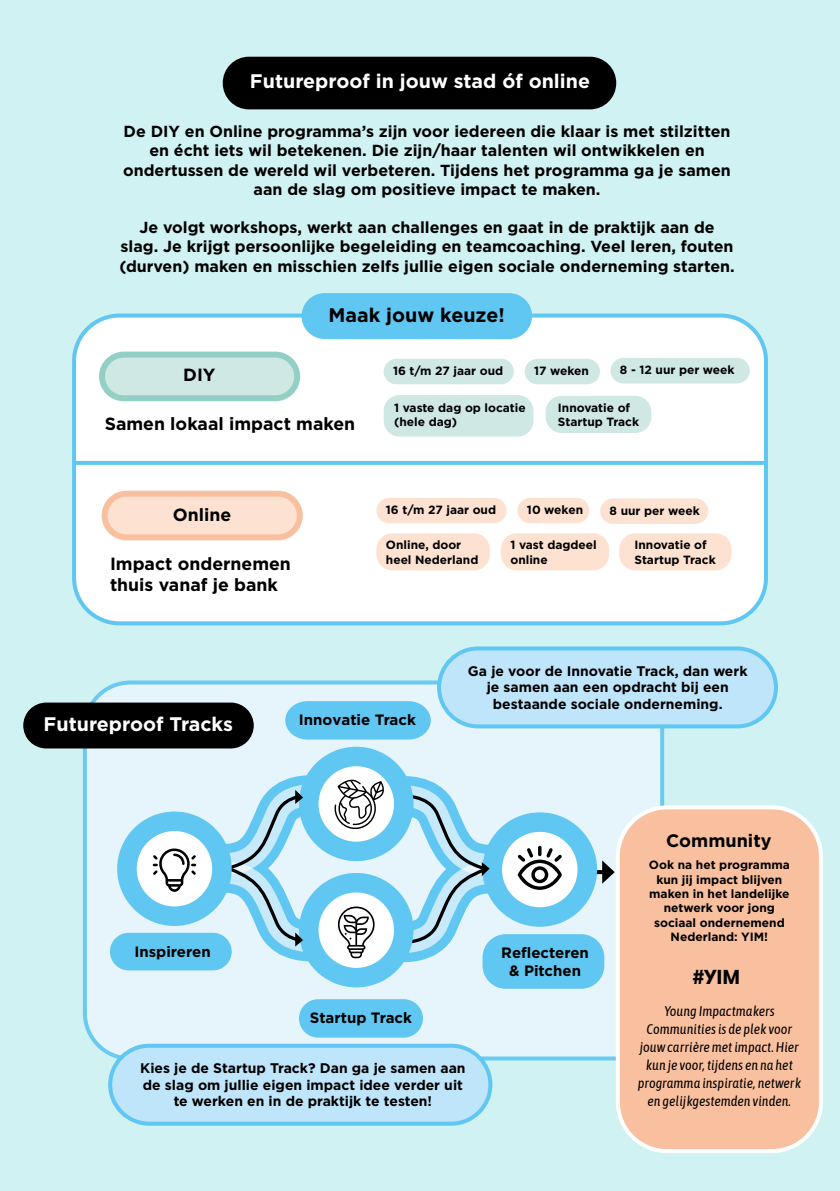
<style>
.page{position:relative;width:840px;height:1191px;background:#fff}
.page>*{position:absolute;margin:0;border:0;box-sizing:border-box;transform-origin:0 0}
.t1{font:700 20px "GT Walsheim";color:#000}
.t2{font:700 19.6px "Gotham";color:#fff}
.t3{font:700 19.6px "Gotham";color:#000}
.t4{font:700 18px "Gotham";color:#000}
.t5{font:700 17.6px/21.2px "Gotham";color:#000}
.t6{font:700 16px/19.2px "Gotham";color:#000;text-align:center}
.t7{font:700 15px/18px "Gotham";color:#000;text-align:center}
.t8{font:700 14px/16.6px "Gotham";color:#000;text-align:center}
.t9{font:italic 14px/18px "Asap Condensed";color:#000;text-align:center}
.t10{font:700 12px/14.4px "Gotham";color:#000}
</style>
<div class="page">
<div style="left:0;top:0;width:839px;height:1191px;background:#d0f2f3"></div>
<div style="left:85px;top:682px;width:576px;height:376px;background:#e9f6fe;border-radius:45px"></div>
<svg style="left:596px;top:870px;width:6px;height:4px"></svg>
<svg style="left:602px;top:860px;width:12px;height:23px"></svg>
<div style="left:23px;top:702px;width:230px;height:46px;background:#000;border-radius:23px"></div>
<div style="left:300px;top:1000px;width:121px;height:36px;background:#60c6f2;border-radius:18px"></div>
<div style="left:299px;top:999px;width:123px;height:38px;border:3px solid #60c6f2;border-radius:18px"></div>
<div style="left:483px;top:935px;width:119px;height:52px;background:#60c6f2;border-radius:22px"></div>
<div style="left:482px;top:934px;width:122px;height:54px;border:3px solid #60c6f2;border-radius:22px"></div>
<div style="left:111px;top:934px;width:119px;height:35px;background:#60c6f2;border-radius:17px"></div>
<div style="left:110px;top:932px;width:121px;height:38px;border:3px solid #60c6f2;border-radius:17px"></div>
<svg style="left:492px;top:822px;width:95px;height:95px"></svg>
<div style="left:482px;top:812px;width:114px;height:114px;border:19px solid #60c6f2;border-radius:50%"></div>
<svg style="left:127px;top:821px;width:95px;height:95px"></svg>
<div style="left:117px;top:811px;width:114px;height:115px;border:19px solid #60c6f2;border-radius:50%"></div>
<svg style="left:153px;top:701px;width:408px;height:288px"></svg>
<div style="left:439px;top:648px;width:336px;height:78px;background:#bfe5fa;border-radius:39px"></div>
<div style="left:437px;top:646px;width:340px;height:82px;border:4px solid #60c6f2;border-radius:39px"></div>
<div style="left:110px;top:1045px;width:380px;height:78px;background:#bfe5fa;border-radius:39px"></div>
<div style="left:108px;top:1043px;width:384px;height:82px;border:4px solid #60c6f2;border-radius:39px"></div>
<div style="left:223px;top:57px;width:393px;height:52px;background:#000;border-radius:26px"></div>
<div style="left:74px;top:315px;width:691px;height:308px;background:#fff;border-radius:45px"></div>
<div style="left:72px;top:313px;width:695px;height:312px;border:4px solid #60c6f2;border-radius:45px"></div>
<div style="left:102px;top:354px;width:195px;height:44px;background:#cfe8e4;border-radius:22px"></div>
<div style="left:99px;top:351px;width:201px;height:50px;border:6px solid #93cfc5;border-radius:22px"></div>
<div style="left:105px;top:494px;width:194px;height:43px;background:#fde1d1;border-radius:22px"></div>
<div style="left:102px;top:491px;width:200px;height:49px;border:6px solid #f9c09f;border-radius:22px"></div>
<div style="left:376px;top:498px;width:130px;height:25px;background:#fde1d1;border-radius:13px"></div>
<div style="left:517px;top:498px;width:72px;height:25px;background:#fde1d1;border-radius:13px"></div>
<div style="left:599px;top:498px;width:108px;height:26px;background:#fde1d1;border-radius:13px"></div>
<div style="left:500px;top:533px;width:108px;height:37px;background:#fde1d1;border-radius:16px"></div>
<div style="left:376px;top:533px;width:113px;height:37px;background:#fde1d1;border-radius:16px"></div>
<div style="left:383px;top:359px;width:130px;height:25px;background:#cfe8e4;border-radius:13px"></div>
<div style="left:524px;top:359px;width:75px;height:25px;background:#cfe8e4;border-radius:13px"></div>
<div style="left:610px;top:358px;width:139px;height:25px;background:#cfe8e4;border-radius:13px"></div>
<div style="left:383px;top:395px;width:150px;height:41px;background:#cfe8e4;border-radius:16px"></div>
<div style="left:545px;top:396px;width:106px;height:37px;background:#cfe8e4;border-radius:16px"></div>
<div style="left:619px;top:533px;width:112px;height:37px;background:#fde1d1;border-radius:16px"></div>
<div style="left:301px;top:293px;width:230px;height:46px;background:#60c6f2;border-radius:23px"></div>
<svg style="left:73px;top:461px;width:693px;height:4px;background:#63c7f2"></svg>
<div style="left:617px;top:807px;width:203px;height:344px;background:#f9c09f;border-radius:49px"></div>
<div style="left:615px;top:805px;width:207px;height:348px;border:4px solid #fff;border-radius:49px"></div>
<p class="t2" style="left:250px;top:70px;width:341px">Futureproof in jouw stad óf online</p>
<p class="t6" style="left:123px;top:121px;width:609px">De DIY en Online programma’s zijn voor iedereen die klaar is met stilzitten en écht iets wil betekenen. Die zijn/haar talenten wil ontwikkelen en ondertussen de wereld wil verbeteren. Tijdens het programma ga je samen aan de slag om positieve impact te maken.</p>
<p class="t6" style="left:119px;top:217px;width:616px">Je volgt workshops, werkt aan challenges en gaat in de praktijk aan de slag. Je krijgt persoonlijke begeleiding en teamcoaching. Veel leren, fouten (durven) maken en misschien zelfs jullie eigen sociale onderneming starten.</p>
<p class="t3" style="left:328px;top:303px;width:177px">Maak jouw keuze!</p>
<p class="t5" style="left:183px;top:364px;width:34px">DIY</p>
<p class="t5" style="left:105px;top:413px;width:252px">Samen lokaal impact maken</p>
<p class="t10" style="left:393px;top:363px;width:112px">16 t/m 27 jaar oud</p>
<p class="t10" style="left:534px;top:363px;width:56px">17 weken</p>
<p class="t10" style="left:619px;top:362px;width:116px">8 - 12 uur per week</p>
<p class="t10" style="left:394px;top:400px;width:133px">1 vaste dag op locatie (hele dag)</p>
<p class="t10" style="left:557px;top:400px;width:83px">Innovatie of<br>Startup Track</p>
<p class="t5" style="left:173px;top:503px;width:60px">Online</p>
<p class="t5" style="left:110px;top:553px;width:182px">Impact ondernemen thuis vanaf je bank</p>
<p class="t10" style="left:385px;top:502px;width:112px">16 t/m 27 jaar oud</p>
<p class="t10" style="left:385px;top:537px;width:94px">Online, door heel Nederland</p>
<p class="t10" style="left:526px;top:502px;width:58px">10 weken</p>
<p class="t10" style="left:510px;top:537px;width:88px">1 vast dagdeel online</p>
<p class="t10" style="left:609px;top:503px;width:92px">8 uur per week</p>
<p class="t10" style="left:634px;top:537px;width:83px">Innovatie of<br>Startup Track</p>
<p class="t8" style="left:467px;top:662px;width:281px">Ga je voor de Innovatie Track, dan werk je samen aan een opdracht bij een bestaande sociale onderneming.</p>
<p class="t2" style="left:44px;top:713px;width:191px">Futureproof Tracks</p>
<p class="t7" style="left:299px;top:710px;width:118px">Innovatie Track</p>
<p class="t7" style="left:134px;top:942px;width:78px">Inspireren</p>
<p class="t7" style="left:310px;top:1008px;width:103px">Startup Track</p>
<p class="t8" style="left:140px;top:1059px;width:327px">Kies je de Startup Track? Dan ga je samen aan de slag om jullie eigen impact idee verder uit te werken en in de praktijk te testen!</p>
<p class="t7" style="left:501px;top:943px;width:89px">Reflecteren &amp; Pitchen</p>
<p class="t4" style="left:665px;top:830px;width:107px">Community</p>
<p class="t10" style="left:648px;top:857px;width:142px;text-align:center">Ook na het programma kun jij impact blijven maken in het landelijke netwerk voor jong sociaal ondernemend<br>Nederland: YIM!</p>
<p class="t1" style="left:692px;top:965px;width:49px">#YIM</p>
<p class="t9" style="left:637px;top:1001px;width:165px">Young Impactmakers<br>Communities is de plek voor jouw carrière met impact. Hier kun je voor, tijdens en na het programma inspiratie, netwerk en gelijkgestemden vinden.</p>
</div>
